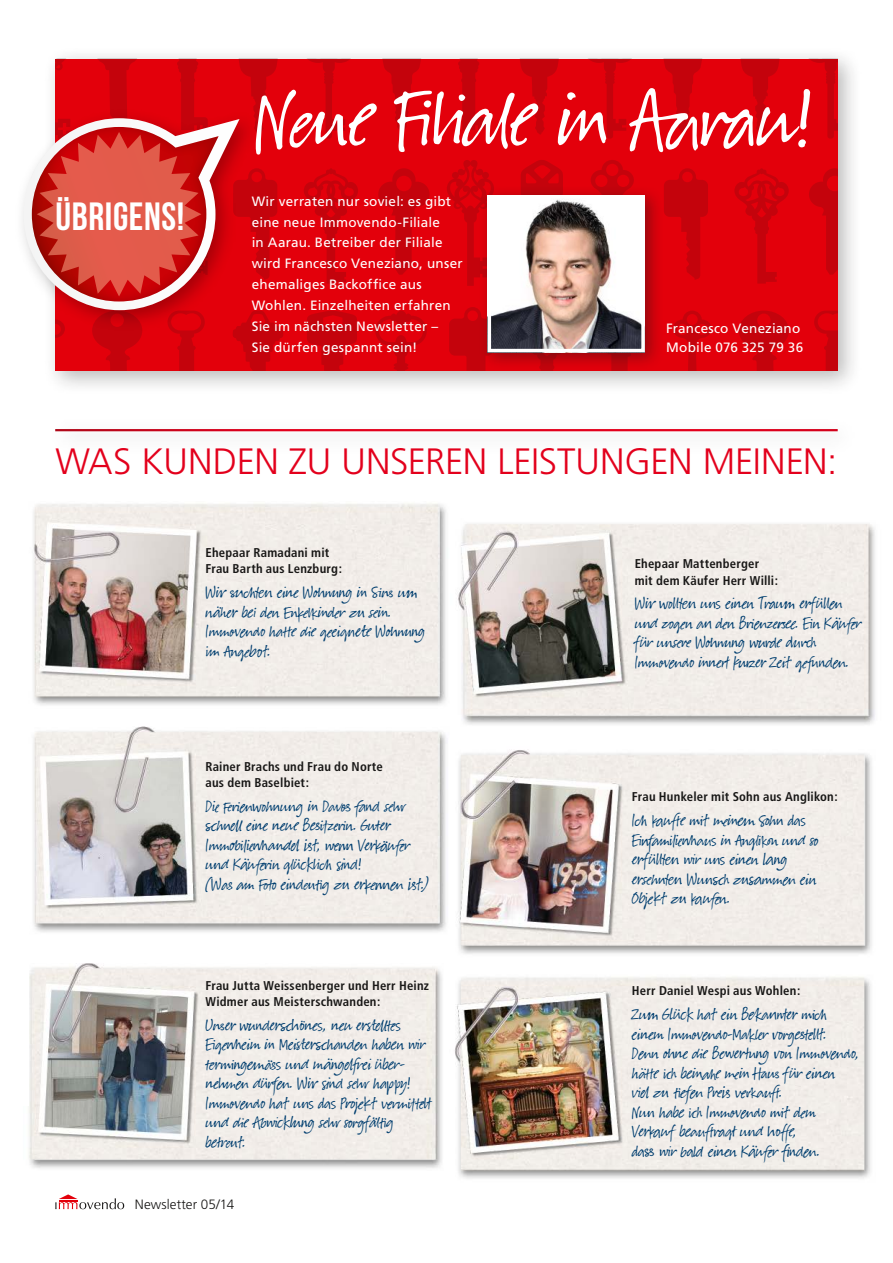
<style>
.page{position:relative;width:893px;height:1263px;background:#fff}
.page>*{position:absolute;margin:0;border:0;box-sizing:border-box;transform-origin:0 0}
.t1{font:101.7px "Suomi Hand Script";color:#fff}
.t2{font:39.3px "Bebas Neue";letter-spacing:.015em;color:#fff}
.t3{font:300 36.6px "Frutiger";letter-spacing:-.01em;color:#e3001c}
.t4{font:20.25px/19.5px "Suomi Hand Script";color:#003e6f}
.t5{font:13.5px/21px "Frutiger";letter-spacing:.015em;color:#fff}
.t6{font:300 13.5px "Frutiger";letter-spacing:.005em;color:#181716}
.t7{font:700 condensed 12.75px/16.5px "Frutiger";letter-spacing:.015em;color:#181716}
</style>
<div class="page">
<img style="left:29px;top:503px;width:846px;height:707px">
<svg style="left:55px;top:1194px;width:69px;height:15px"></svg>
<div style="left:43px;top:46px;width:819px;height:349px;background:#181716;opacity:.3"></div>
<div style="left:55px;top:59px;width:783px;height:311px;background:#e3000b"></div>
<svg style="left:378px;top:168px;width:52px;height:107px"></svg>
<svg style="left:307px;top:311px;width:50px;height:59px"></svg>
<svg style="left:382px;top:59px;width:39px;height:74px"></svg>
<svg style="left:739px;top:311px;width:50px;height:59px"></svg>
<svg style="left:673px;top:311px;width:39px;height:59px"></svg>
<svg style="left:814px;top:311px;width:24px;height:59px"></svg>
<svg style="left:304px;top:168px;width:54px;height:116px"></svg>
<svg style="left:664px;top:168px;width:44px;height:112px"></svg>
<svg style="left:809px;top:168px;width:29px;height:107px"></svg>
<svg style="left:734px;top:168px;width:55px;height:116px"></svg>
<svg style="left:449px;top:307px;width:29px;height:63px"></svg>
<svg style="left:521px;top:160px;width:42px;height:25px"></svg>
<svg style="left:591px;top:160px;width:43px;height:25px"></svg>
<svg style="left:447px;top:160px;width:46px;height:126px"></svg>
<svg style="left:375px;top:311px;width:52px;height:59px"></svg>
<svg style="left:308px;top:59px;width:42px;height:80px"></svg>
<svg style="left:740px;top:59px;width:40px;height:75px"></svg>
<svg style="left:810px;top:59px;width:28px;height:80px"></svg>
<svg style="left:663px;top:59px;width:39px;height:74px"></svg>
<svg style="left:520px;top:59px;width:39px;height:75px"></svg>
<svg style="left:458px;top:59px;width:31px;height:71px"></svg>
<svg style="left:589px;top:59px;width:42px;height:80px"></svg>
<svg style="left:24px;top:59px;width:259px;height:311px"></svg>
<div style="left:478px;top:185px;width:185px;height:186px;background:#181716;opacity:.4"></div>
<img style="left:492px;top:200px;width:148px;height:147px">
<div style="left:487px;top:195px;width:158px;height:157px;border:4px solid #fff"></div>
<h2 class="t2" style="left:56px;top:195px;width:130px">ÜBRIGENS!</h2>
<h1 class="t1" style="left:254px;top:68px;width:559px">Neue Filiale in Aarau!</h1>
<p class="t5" style="left:252px;top:190px;width:212px">Wir verraten nur soviel: es gibt eine neue Immovendo-Filiale<br>in Aarau. Betreiber der Filiale wird Francesco Veneziano, unser ehemaliges Backoffice aus<br>Wohlen. Einzelheiten erfahren<br>Sie im nächsten Newsletter –<br>Sie dürfen gespannt sein!</p>
<p class="t5" style="left:666px;top:318px;width:139px;line-height:19.5px">Francesco Veneziano<br>Mobile 076 325 79 36</p>
<h3 class="t3" style="left:55px;top:440px;width:783px">WAS KUNDEN ZU UNSEREN LEISTUNGEN MEINEN:</h3>
<p class="t7" style="left:206px;top:544px;width:138px">Ehepaar Ramadani mit<br>Frau Barth aus Lenzburg:</p>
<p class="t4" style="left:206px;top:584px;width:221px">Wir suchten eine Wohnung in Sins um näher bei den Enkelkinder zu sein.<br>Immovendo hatte die geeignete Wohnung im Angebot.</p>
<p class="t7" style="left:206px;top:758px;width:179px">Rainer Brachs und Frau do Norte aus dem Baselbiet:</p>
<p class="t4" style="left:206px;top:797px;width:224px">Die Ferienwohnung in Davos fand sehr schnell eine neue Besitzerin. Guter Immobilienhandel ist, wenn Verkäufer und Käuferin glücklich sind!<br>(Was am Foto eindeutig zu erkennen ist.)</p>
<p class="t7" style="left:206px;top:977px;width:225px">Frau Jutta Weissenberger und Herr Heinz<br>Widmer aus Meisterschwanden:</p>
<p class="t4" style="left:206px;top:1016px;width:228px">Unser wunderschönes, neu erstelltes Eigenheim in Meisterschanden haben wir termingemäss und mängelfrei über&shy;nehmen dürfen. Wir sind sehr happy!<br>Immovendo hat uns das Projekt vermittelt und die Abwicklung sehr sorgfältig betreut.</p>
<p class="t6" style="left:135px;top:1197px;width:101px">Newsletter 05/14</p>
<p class="t7" style="left:635px;top:555px;width:145px">Ehepaar Mattenberger mit dem Käufer Herr Willi:</p>
<p class="t4" style="left:635px;top:595px;width:228px">Wir wollten uns einen Traum erfüllen und zogen an den Brienzersee. Ein Käufer für unsere Wohnung wurde durch Immovendo innert kurzer Zeit gefunden.</p>
<p class="t7" style="left:632px;top:789px;width:207px">Frau Hunkeler mit Sohn aus Anglikon:</p>
<p class="t4" style="left:632px;top:812px;width:188px">Ich kaufte mit meinem Sohn das<br>Einfamilienhaus in Anglikon und so erfüllten wir uns einen lang ersehnten Wunsch zusammen ein<br>Objekt zu kaufen.</p>
<p class="t7" style="left:632px;top:983px;width:170px">Herr Daniel Wespi aus Wohlen:</p>
<p class="t4" style="left:632px;top:1006px;width:228px">Zum Glück hat ein Bekannter mich einem Immovendo-Makler vorgestellt.<br>Denn ohne die Bewertung von Immovendo, hätte ich beinahe mein Haus für einen<br>viel zu tiefen Preis verkauft.<br>Nun habe ich Immovendo mit dem Verkauf beauftragt und hoffe,<br>dass wir bald einen Käufer finden.</p>
</div>
